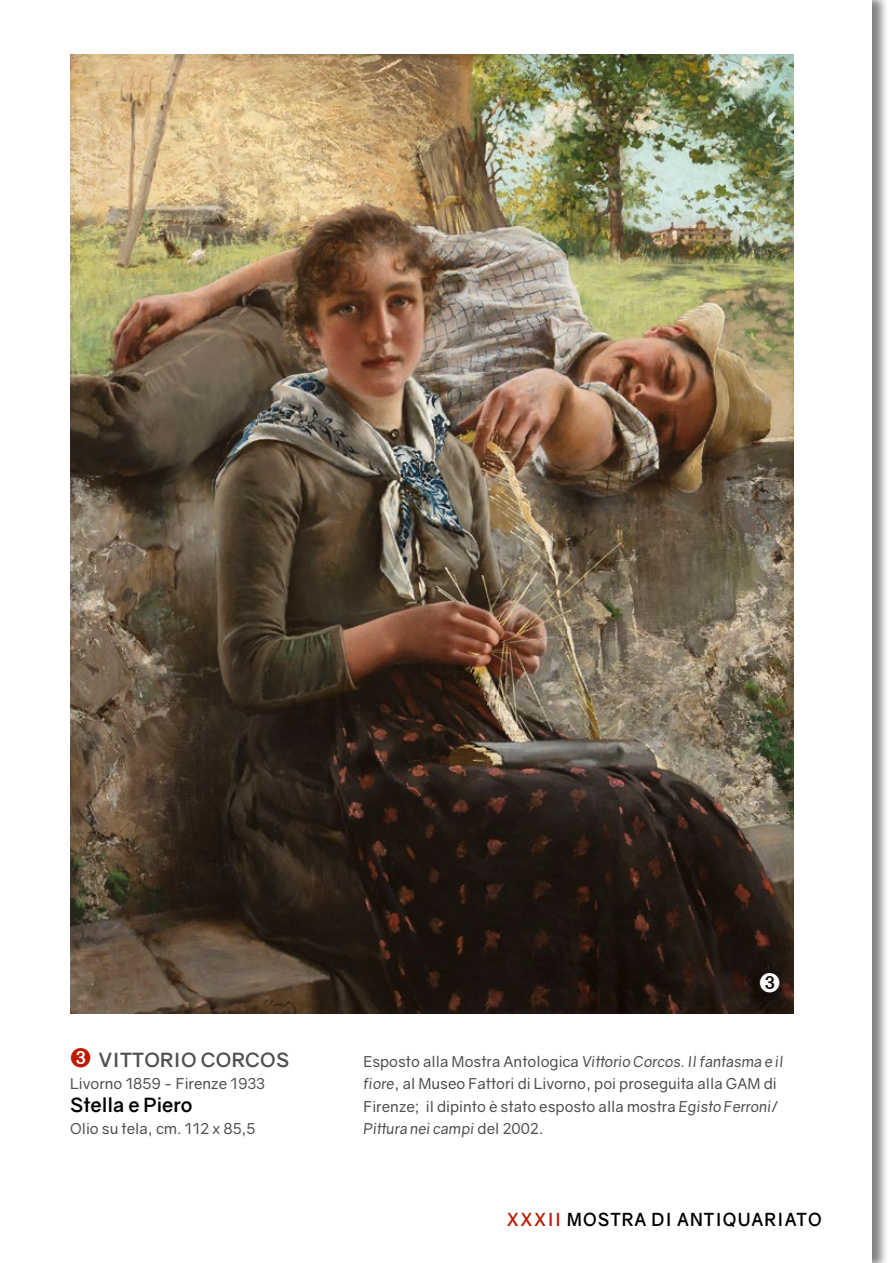
<style>
.page{position:relative;width:893px;height:1263px;background:#fff}
.page>*{position:absolute;margin:0;border:0;box-sizing:border-box;transform-origin:0 0}
.t1{font:700 19.5px "Gravity";letter-spacing:.01em;color:#4f4e51}
.t2{font:700 19.5px "Gravity";color:#000}
.t3{font:700 18px "Gravity";letter-spacing:.06em;color:#000;scale:.95 1}
.t4{font:15px/22.5px "Gravity";color:#4f4e51}
.s1{color:#bc1c03}
.s2{font-style:italic}
</style>
<div class="page">
<div style="left:829px;top:0;width:59px;height:1263px;background:#000;opacity:.5"></div>
<div style="left:829px;top:0;width:43px;height:1263px;background:#fff"></div>
<img style="left:70px;top:54px;width:724px;height:960px">
<svg style="left:760px;top:973px;width:19px;height:19px"></svg>
<h1 class="t1" style="left:70px;top:1047px;width:221px"><span class="s1">➌</span> VITTORIO CORCOS</h1>
<p class="t4" style="left:70px;top:1072px;width:196px">Livorno 1859 - Firenze 1933</p>
<h1 class="t2" style="left:70px;top:1092px;width:124px">STELLA E PIERO</h1>
<p class="t4" style="left:70px;top:1117px;width:187px">Olio su tela, cm. 112 x 85,5</p>
<p class="t4" style="left:364px;top:1050px;width:422px">Esposto alla Mostra Antologica <span class="s2">Vittorio Corcos. Il fantasma e il fiore</span>, al Museo Fattori di Livorno, poi proseguita alla GAM di Firenze; il dipinto è stato esposto alla mostra <span class="s2">Egisto Ferroni/ Pittura nei campi</span> del 2002.</p>
<p class="t3" style="left:506px;top:1208px;width:333px"><span class="s1">XXXII</span> MOSTRA DI ANTIQUARIATO</p>
</div>
